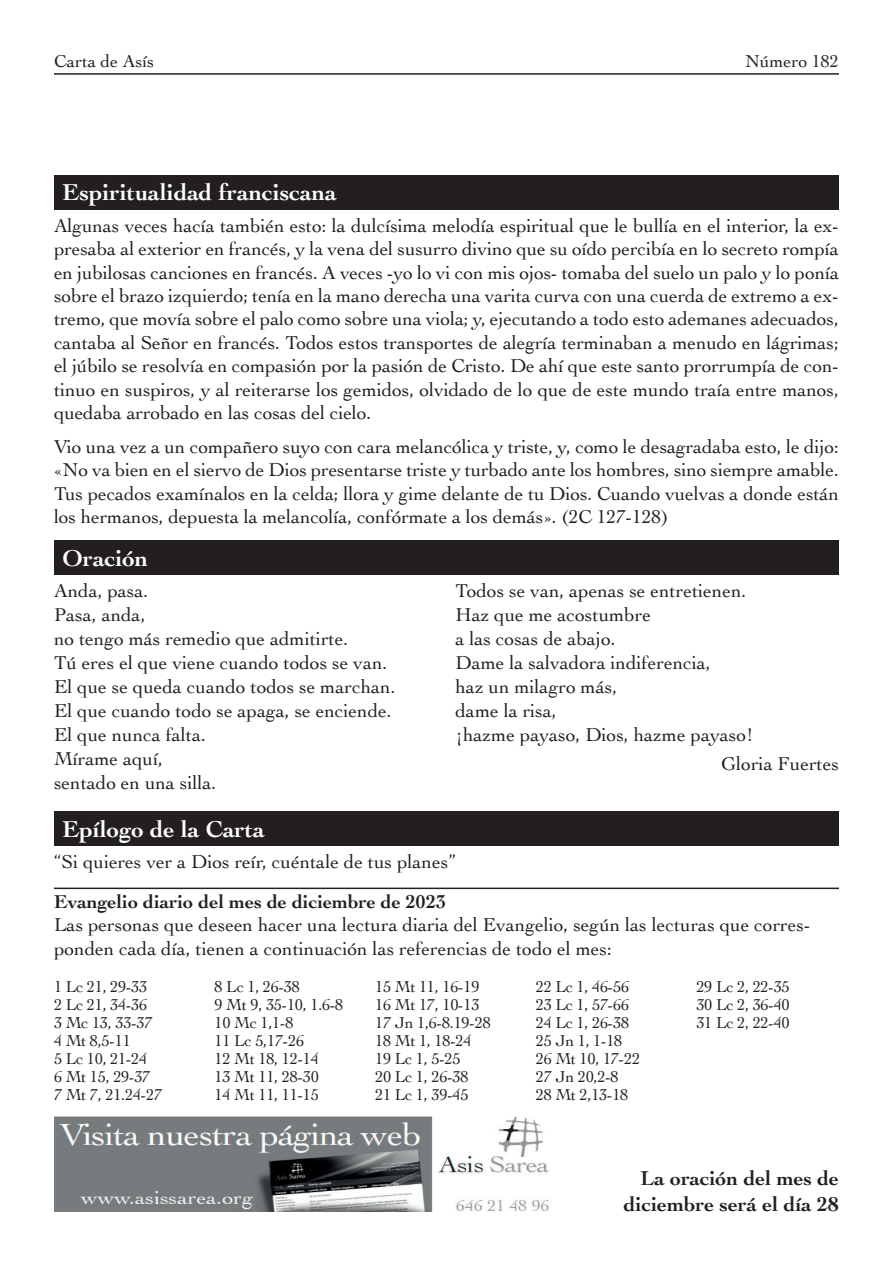
<style>
.page{position:relative;width:893px;height:1263px;background:#fff}
.page>*{position:absolute;margin:0;border:0;box-sizing:border-box;transform-origin:0 0}
.t1{font:700 24px "Cochin";color:#fff}
.t2{font:700 21px/25.2px "Cochin";color:#231f20;text-align:right}
.t3{font:19.5px/24px "Cochin";color:#231f20}
.t4{font:700 19.5px "Cochin";color:#231f20}
.t5{font:18px "Cochin";color:#231f20}
.t6{font:16.5px/18px "Cochin";letter-spacing:-.02em;color:#231f20}
</style>
<div class="page">
<div style="left:54px;top:175px;width:785px;height:34px;background:#231f20"></div>
<div style="left:54px;top:540px;width:785px;height:35px;background:#231f20"></div>
<div style="left:54px;top:811px;width:785px;height:35px;background:#231f20"></div>
<hr style="left:54px;top:73px;width:785px;height:2px;background:#231f20">
<hr style="left:54px;top:887px;width:785px;height:2px;background:#231f20">
<img style="left:54px;top:1117px;width:496px;height:95px">
<p class="t5" style="left:54px;top:49px;width:102px">Carta de Asís</p>
<p class="t1" style="left:63px;top:176px;width:276px">Espiritualidad franciscana</p>
<p class="t5" style="left:745px;top:49px;width:95px">Número 182</p>
<p class="t3" style="left:54px;top:213px;width:787px;line-height:23.4px;text-align:justify">Algunas veces hacía también esto: la dulcísima melodía espiritual que le bullía en el interior, la ex&shy;presaba al exterior en francés, y la vena del susurro divino que su oído percibía en lo secreto rompía en jubilosas canciones en francés. A veces -yo lo vi con mis ojos- tomaba del suelo un palo y lo ponía sobre el brazo izquierdo; tenía en la mano derecha una varita curva con una cuerda de extremo a ex&shy;tremo, que movía sobre el palo como sobre una viola; y, ejecutando a todo esto ademanes adecuados, cantaba al Señor en francés. Todos estos transportes de alegría terminaban a menudo en lágrimas; el júbilo se resolvía en compasión por la pasión de Cristo. De ahí que este santo prorrumpía de con&shy;tinuo en suspiros, y al reiterarse los gemidos, olvidado de lo que de este mundo traía entre manos, quedaba arrobado en las cosas del cielo.</p>
<p class="t3" style="left:54px;top:434px;width:786px;line-height:23.4px;text-align:justify">Vio una vez a un compañero suyo con cara melancólica y triste, y, como le desagradaba esto, le dijo: «No va bien en el siervo de Dios presentarse triste y turbado ante los hombres, sino siempre amable.<br>Tus pecados examínalos en la celda; llora y gime delante de tu Dios. Cuando vuelvas a donde están los hermanos, depuesta la melancolía, confórmate a los demás». (2C 127-128)</p>
<p class="t1" style="left:63px;top:542px;width:87px">Oración</p>
<p class="t3" style="left:54px;top:578px;width:343px">Anda, pasa.<br>Pasa, anda,<br>no tengo más remedio que admitirte.<br>Tú eres el que viene cuando todos se van.<br>El que se queda cuando todos se marchan.<br>El que cuando todo se apaga, se enciende.<br>El que nunca falta.<br>Mírame aquí,<br>sentado en una silla.</p>
<p class="t3" style="left:455px;top:578px;width:300px">Todos se van, apenas se entretienen.<br>Haz que me acostumbre<br>a las cosas de abajo.<br>Dame la salvadora indiferencia,<br>haz un milagro más,<br>dame la risa,<br>¡hazme payaso, Dios, hazme payaso!</p>
<p class="t3" style="left:721px;top:750px;width:119px">Gloria Fuertes</p>
<p class="t1" style="left:63px;top:813px;width:204px">Epílogo de la Carta</p>
<p class="t3" style="left:54px;top:849px;width:403px">“Si quieres ver a Dios reír, cuéntale de tus planes”</p>
<p class="t4" style="left:54px;top:888px;width:394px">Evangelio diario del mes de diciembre de 2023</p>
<p class="t3" style="left:54px;top:912px;width:758px;line-height:23.4px">Las personas que deseen hacer una lectura diaria del Evangelio, según las lecturas que corres&shy;ponden cada día, tienen a continuación las referencias de todo el mes:</p>
<p class="t6" style="left:54px;top:977px;width:110px">1 Lc 21, 29-33<br>2 Lc 21, 34-36<br>3 Mc 13, 33-37<br>4 Mt 8,5-11<br>5 Lc 10, 21-24<br>6 Mt 15, 29-37<br>7 Mt 7, 21.24-27</p>
<p class="t6" style="left:215px;top:977px;width:130px">8 Lc 1, 26-38<br>9 Mt 9, 35-10, 1.6-8<br>10 Mc 1,1-8<br>11 Lc 5,17-26<br>12 Mt 18, 12-14<br>13 Mt 11, 28-30<br>14 Mt 11, 11-15</p>
<p class="t6" style="left:375px;top:977px;width:117px">15 Mt 11, 16-19<br>16 Mt 17, 10-13<br>17 Jn 1,6-8.19-28<br>18 Mt 1, 18-24<br>19 Lc 1, 5-25<br>20 Lc 1, 26-38<br>21 Lc 1, 39-45</p>
<p class="t6" style="left:536px;top:977px;width:106px">22 Lc 1, 46-56<br>23 Lc 1, 57-66<br>24 Lc 1, 26-38<br>25 Jn 1, 1-18<br>26 Mt 10, 17-22<br>27 Jn 20,2-8<br>28 Mt 2,13-18</p>
<p class="t6" style="left:696px;top:977px;width:95px;text-align:justify">29 Lc 2, 22-35<br>30 Lc 2, 36-40<br>31 Lc 2, 22-40</p>
<p class="t2" style="left:624px;top:1165px;width:217px">La oración del mes de diciembre será el día 28</p>
</div>
